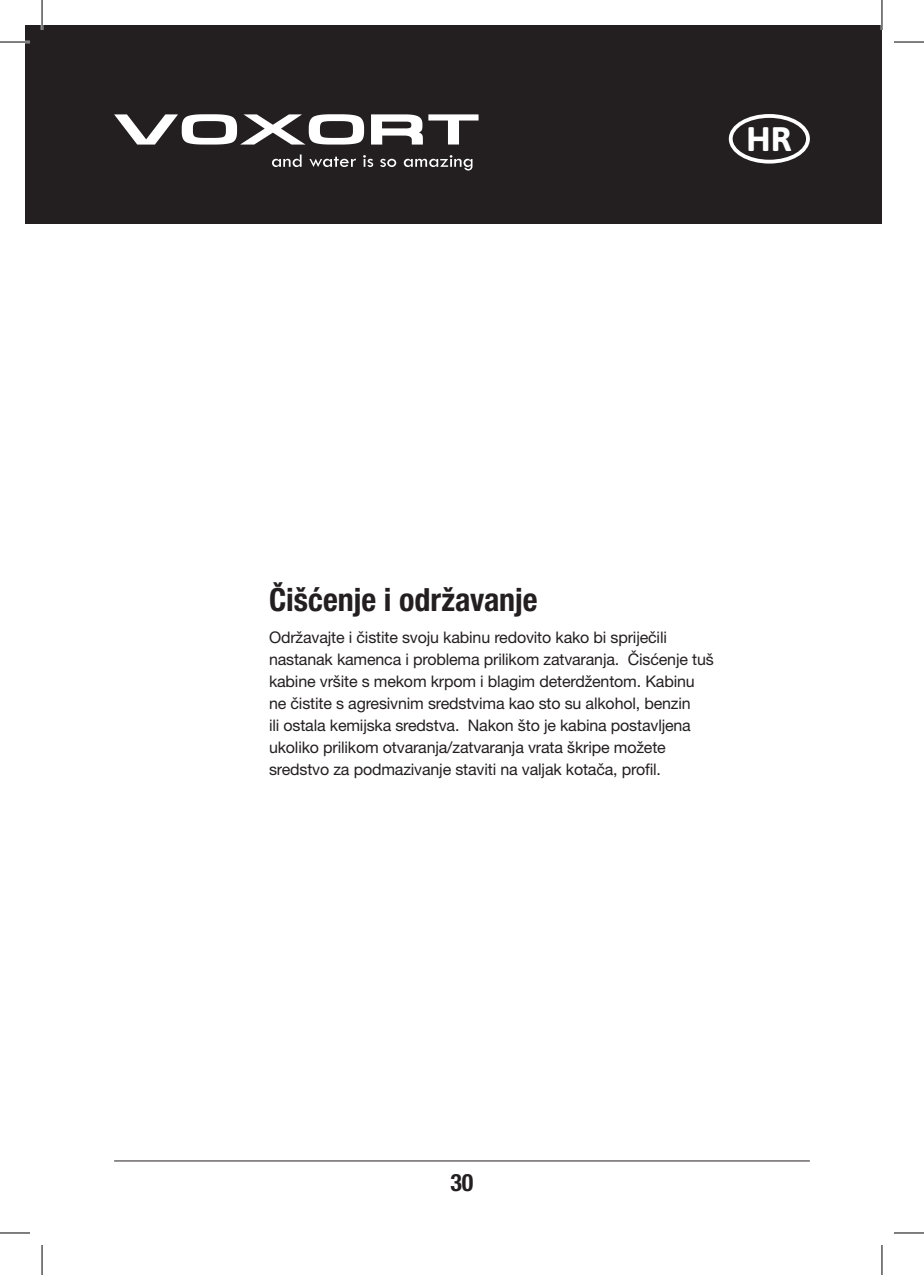
<style>
.page{position:relative;width:924px;height:1275px;background:#fff}
.page>*{position:absolute;margin:0;border:0;box-sizing:border-box;transform-origin:0 0}
.t1{font:700 34px "Asap";color:#fff}
.t2{font:700 condensed 32px "Helvetica Neue LT Std";letter-spacing:-.005em;color:#231f20}
.t3{font:700 condensed 24px "Helvetica Neue LT Std";color:#231f20}
.t4{font:16px/22px "Helvetica Neue LT Std";letter-spacing:-.01em;color:#231f20}
</style>
<div class="page">
<hr style="left:114px;top:1160px;width:695px;height:1px;background:#231f20">
<div style="left:25px;top:25px;width:856px;height:198px;background:#231f20"></div>
<svg style="left:272px;top:154px;width:29px;height:13px"></svg>
<svg style="left:309px;top:157px;width:47px;height:10px"></svg>
<svg style="left:363px;top:155px;width:10px;height:12px"></svg>
<svg style="left:380px;top:159px;width:16px;height:8px"></svg>
<svg style="left:403px;top:155px;width:69px;height:15px"></svg>
<svg style="left:114px;top:114px;width:364px;height:31px"></svg>
<div style="left:728px;top:114px;width:81px;height:50px;border:4px solid #fff;border-radius:50%"></div>
<hr style="left:0;top:41px;width:30px;height:2px;background:#fff">
<hr style="left:41px;top:0;width:2px;height:30px;background:#fff">
<hr style="left:880px;top:0;width:2px;height:30px;background:#fff">
<hr style="left:0;top:42px;width:30px;height:1px;background:#000">
<hr style="left:893px;top:42px;width:30px;height:1px;background:#000">
<hr style="left:0;top:1232px;width:30px;height:1px;background:#000">
<hr style="left:893px;top:1232px;width:30px;height:1px;background:#000">
<hr style="left:42px;top:0;width:1px;height:30px;background:#000">
<hr style="left:42px;top:1245px;width:1px;height:30px;background:#000">
<hr style="left:881px;top:0;width:1px;height:30px;background:#000">
<hr style="left:881px;top:1245px;width:1px;height:30px;background:#000">
<h1 class="t1" style="left:745px;top:116px;width:47px">HR</h1>
<h2 class="t2" style="left:269px;top:581px;width:270px">Čišćenje i održavanje</h2>
<p class="t4" style="left:269px;top:626px;width:446px">Održavajte i čistite svoju kabinu redovito kako bi spriječili nastanak kamenca i problema prilikom zatvaranja. Čisćenje tuš kabine vršite s mekom krpom i blagim deterdžentom. Kabinu ne čistite s agresivnim sredstvima kao sto su alkohol, benzin<br>ili ostala kemijska sredstva. Nakon što je kabina postavljena ukoliko prilikom otvaranja/zatvaranja vrata škripe možete sredstvo za podmazivanje staviti na valjak kotača, profil.</p>
<h3 class="t3" style="left:450px;top:1167px;width:25px">30</h3>
</div>
